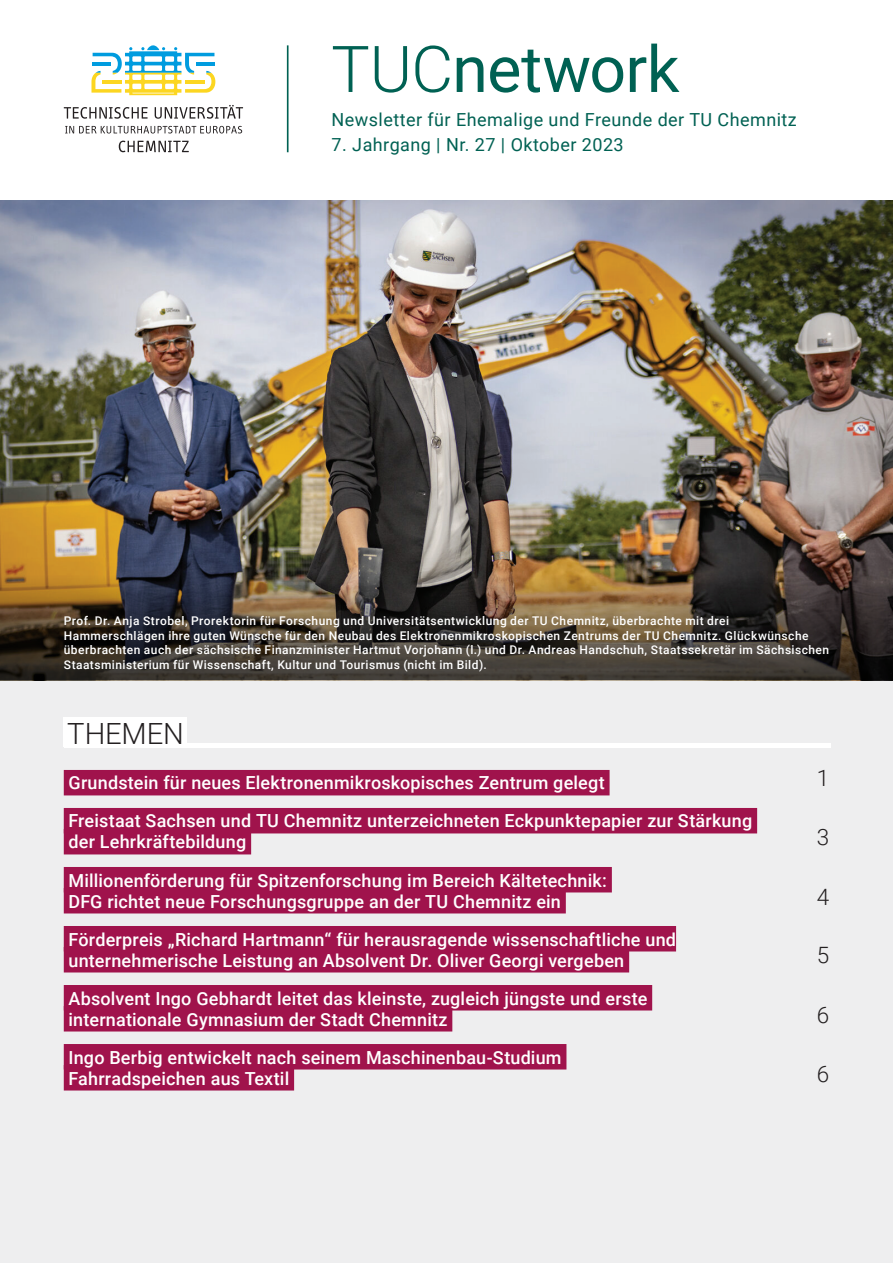
<style>
.page{position:relative;width:893px;height:1263px;background:#fff}
.page>*{position:absolute;margin:0;border:0;box-sizing:border-box;transform-origin:0 0}
.t1{font:64.5px "Roboto";letter-spacing:-.01em;color:#006153}
.t2{font:300 29.25px "Roboto";letter-spacing:-.005em;color:#231f20}
.t3{font:300 22.5px "Roboto";color:#231f20}
.t4{font:500 18px/21px "Roboto";letter-spacing:.01em;color:#fff}
.t5{font:18px "Roboto";letter-spacing:.025em;color:#006153}
.t6{font:500 12px/14.4px "Roboto";letter-spacing:.04em;color:#fff}
.s1{font-weight:300}
</style>
<div class="page">
<hr style="left:287px;top:45px;width:2px;height:107px;background:#006153">
<svg style="left:155px;top:105px;width:88px;height:14px"></svg>
<svg style="left:64px;top:107px;width:84px;height:12px"></svg>
<svg style="left:119px;top:141px;width:70px;height:11px"></svg>
<svg style="left:65px;top:126px;width:177px;height:7px"></svg>
<svg style="left:91px;top:45px;width:124px;height:50px"></svg>
<div style="left:0;top:668px;width:893px;height:595px;background:#eeeeef"></div>
<div style="left:64px;top:770px;width:546px;height:25px;background:#a0134c"></div>
<div style="left:64px;top:808px;width:693px;height:25px;background:#a0134c"></div>
<div style="left:64px;top:829px;width:187px;height:25px;background:#a0134c"></div>
<div style="left:64px;top:867px;width:548px;height:25px;background:#a0134c"></div>
<div style="left:64px;top:888px;width:502px;height:25px;background:#a0134c"></div>
<div style="left:64px;top:926px;width:612px;height:25px;background:#a0134c"></div>
<div style="left:64px;top:947px;width:565px;height:25px;background:#a0134c"></div>
<div style="left:64px;top:985px;width:588px;height:25px;background:#a0134c"></div>
<div style="left:64px;top:1006px;width:388px;height:25px;background:#a0134c"></div>
<div style="left:64px;top:1044px;width:502px;height:25px;background:#a0134c"></div>
<div style="left:64px;top:1065px;width:230px;height:25px;background:#a0134c"></div>
<img style="left:0;top:200px;width:893px;height:358px">
<div style="left:64px;top:717px;width:123px;height:29px;background:#fff"></div>
<div style="left:64px;top:743px;width:766px;height:5px;background:#fff"></div>
<img style="left:0;top:558px;width:893px;height:122px">
<h1 class="t1" style="left:331px;top:24px;width:350px"><span class="s1">TUC</span>network</h1>
<p class="t5" style="left:332px;top:107px;width:467px">Newsletter für Ehemalige und Freunde der TU Chemnitz</p>
<p class="t5" style="left:332px;top:132px;width:294px">7. Jahrgang | Nr. 27 | Oktober 2023</p>
<p class="t6" style="left:64px;top:613px;width:767px">Prof. Dr. Anja Strobel, Prorektorin für Forschung und Universitätsentwicklung der TU Chemnitz, überbrachte mit drei Hammerschlägen ihre guten Wünsche für den Neubau des Elektronenmikroskopischen Zentrums der TU Chemnitz. Glückwünsche überbrachten auch der sächsische Finanzminister Hartmut Vorjohann (l.) und Dr. Andreas Handschuh, Staatssekretär im Sächsischen Staatsministerium für Wissenschaft, Kultur und Tourismus (nicht im Bild).</p>
<h2 class="t2" style="left:67px;top:713px;width:118px">THEMEN</h2>
<p class="t4" style="left:68px;top:772px;width:538px">Grundstein für neues Elektronenmikroskopisches Zentrum gelegt</p>
<p class="t3" style="left:817px;top:762px;width:14px">1</p>
<p class="t4" style="left:68px;top:810px;width:685px">Freistaat Sachsen und TU Chemnitz unterzeichneten Eckpunktepapier zur Stärkung der Lehrkräftebildung</p>
<p class="t4" style="left:68px;top:869px;width:540px">Millionenförderung für Spitzenforschung im Bereich Kältetechnik:<br>DFG richtet neue Forschungsgruppe an der TU Chemnitz ein</p>
<p class="t4" style="left:68px;top:928px;width:609px">Förderpreis „Richard Hartmann“ für herausragende wissenschaftliche und unternehmerische Leistung an Absolvent Dr. Oliver Georgi vergeben</p>
<p class="t4" style="left:68px;top:987px;width:580px">Absolvent Ingo Gebhardt leitet das kleinste, zugleich jüngste und erste internationale Gymnasium der Stadt Chemnitz</p>
<p class="t4" style="left:68px;top:1046px;width:495px">Ingo Berbig entwickelt nach seinem Maschinenbau-Studium<br>Fahrradspeichen aus Textil</p>
<p class="t3" style="left:817px;top:822px;width:14px">3</p>
<p class="t3" style="left:817px;top:881px;width:14px">4</p>
<p class="t3" style="left:817px;top:939px;width:14px">5</p>
<p class="t3" style="left:817px;top:999px;width:14px">6</p>
<p class="t3" style="left:817px;top:1058px;width:14px">6</p>
</div>
